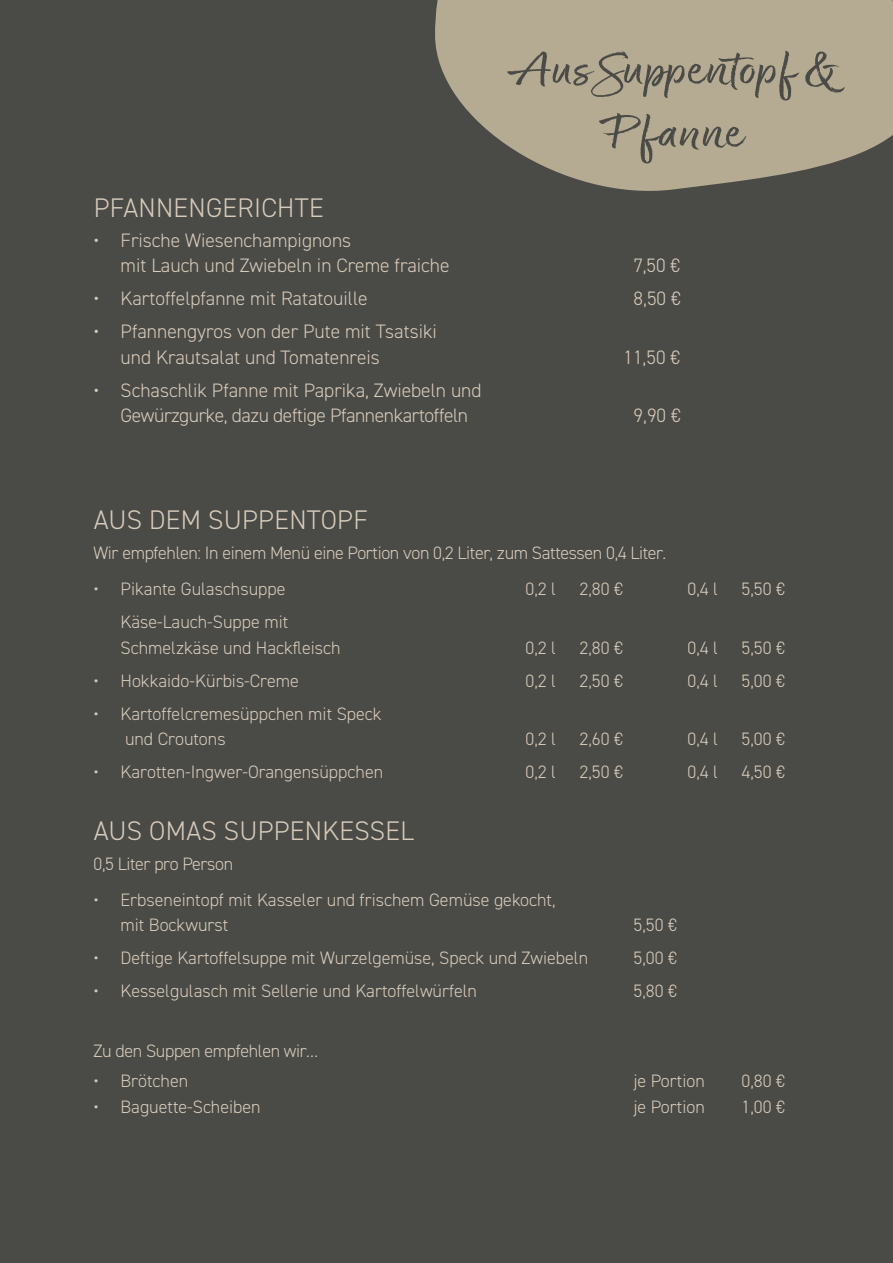
<style>
.page{position:relative;width:893px;height:1263px;background:#4a4a46}
.page>*{position:absolute;margin:0;border:0;box-sizing:border-box;transform-origin:0 0}
.t1{font:52.5px/63px "Good Karma Wide Upright";color:#4a4a46;text-align:center}
.t2{font:300 27px "DIN2014";letter-spacing:.01em;color:#d7cbbb}
.t3{font:300 19.5px/25.5px "DIN2014";color:#d7cbbb}
.t4{font:300 19.5px/25.5px "DIN2014";letter-spacing:-.02em;color:#d7cbbb}
.t5{font:300 18px/25.5px "DIN2014";color:#d7cbbb}
.t6{font:300 18px "DIN2014";letter-spacing:-.02em;color:#d7cbbb}
</style>
<div class="page">
<svg style="left:435px;top:0;width:458px;height:191px;background:#a59d88"></svg>
<h2 class="t2" style="left:94px;top:191px;width:231px">PFANNENGERICHTE</h2>
<p class="t3" style="left:121px;top:227px;width:330px;text-indent:-27px">• Frische Wiesenchampignons<br>mit Lauch und Zwiebeln in Creme fraiche</p>
<h1 class="t1" style="left:509px;top:42px;width:332px">Aus Suppentopf &amp;<br>Pfanne</h1>
<p class="t3" style="left:634px;top:253px;width:48px">7,50 €</p>
<p class="t3" style="left:94px;top:286px;width:276px">• Kartoffelpfanne mit Ratatouille</p>
<p class="t3" style="left:634px;top:286px;width:48px">8,50 €</p>
<p class="t3" style="left:121px;top:319px;width:318px;text-indent:-27px">• Pfannengyros von der Pute mit Tsatsiki und Krautsalat und Tomatenreis</p>
<p class="t3" style="left:623px;top:344px;width:58px">11,50 €</p>
<p class="t4" style="left:121px;top:377px;width:362px;text-indent:-27px">• Schaschlik Pfanne mit Paprika, Zwiebeln und<br>Gewürzgurke, dazu deftige Pfannenkartoffeln</p>
<p class="t3" style="left:634px;top:403px;width:48px">9,90 €</p>
<h2 class="t2" style="left:94px;top:503px;width:276px">AUS DEM SUPPENTOPF</h2>
<p class="t6" style="left:94px;top:542px;width:574px">Wir empfehlen: In einem Menü eine Portion von 0,2 Liter, zum Sattessen 0,4 Liter.</p>
<p class="t5" style="left:94px;top:576px;width:193px">• Pikante Gulaschsuppe</p>
<p class="t5" style="left:526px;top:576px;width:32px">0,2 l</p>
<p class="t5" style="left:580px;top:576px;width:45px">2,80 €</p>
<p class="t5" style="left:688px;top:576px;width:32px">0,4 l</p>
<p class="t5" style="left:742px;top:576px;width:45px">5,50 €</p>
<p class="t5" style="left:121px;top:609px;width:222px">Käse-Lauch-Suppe mit<br>Schmelzkäse und Hackfleisch</p>
<p class="t5" style="left:526px;top:635px;width:32px">0,2 l</p>
<p class="t5" style="left:580px;top:635px;width:45px">2,80 €</p>
<p class="t5" style="left:688px;top:635px;width:32px">0,4 l</p>
<p class="t5" style="left:742px;top:635px;width:45px">5,50 €</p>
<p class="t5" style="left:94px;top:668px;width:207px">• Hokkaido-Kürbis-Creme</p>
<p class="t5" style="left:526px;top:668px;width:32px">0,2 l</p>
<p class="t5" style="left:580px;top:668px;width:45px">2,50 €</p>
<p class="t5" style="left:688px;top:668px;width:32px">0,4 l</p>
<p class="t5" style="left:742px;top:668px;width:45px">5,00 €</p>
<p class="t5" style="left:125px;top:701px;width:258px;text-indent:-31px">• Kartoffelcremesüppchen mit Speck und Croutons</p>
<p class="t5" style="left:526px;top:726px;width:32px">0,2 l</p>
<p class="t5" style="left:580px;top:726px;width:45px">2,60 €</p>
<p class="t5" style="left:688px;top:726px;width:32px">0,4 l</p>
<p class="t5" style="left:742px;top:726px;width:45px">5,00 €</p>
<p class="t5" style="left:94px;top:759px;width:291px">• Karotten-Ingwer-Orangensüppchen</p>
<p class="t5" style="left:526px;top:759px;width:32px">0,2 l</p>
<p class="t5" style="left:580px;top:759px;width:45px">2,50 €</p>
<p class="t5" style="left:688px;top:759px;width:32px">0,4 l</p>
<p class="t5" style="left:742px;top:759px;width:45px">4,50 €</p>
<h2 class="t2" style="left:94px;top:814px;width:322px">AUS OMAS SUPPENKESSEL</h2>
<p class="t6" style="left:94px;top:852px;width:141px">0,5 Liter pro Person</p>
<p class="t5" style="left:121px;top:887px;width:437px;text-indent:-27px">• Erbseneintopf mit Kasseler und frischem Gemüse gekocht, mit Bockwurst</p>
<p class="t5" style="left:634px;top:912px;width:45px">5,50 €</p>
<p class="t5" style="left:94px;top:945px;width:496px">• Deftige Kartoffelsuppe mit Wurzelgemüse, Speck und Zwiebeln</p>
<p class="t5" style="left:634px;top:945px;width:45px">5,00 €</p>
<p class="t5" style="left:94px;top:978px;width:385px">• Kesselgulasch mit Sellerie und Kartoffelwürfeln</p>
<p class="t5" style="left:634px;top:978px;width:45px">5,80 €</p>
<p class="t6" style="left:94px;top:1040px;width:226px">Zu den Suppen empfehlen wir…</p>
<p class="t5" style="left:94px;top:1068px;width:96px">• Brötchen</p>
<p class="t5" style="left:634px;top:1068px;width:73px">je Portion</p>
<p class="t5" style="left:742px;top:1068px;width:45px">0,80 €</p>
<p class="t5" style="left:94px;top:1094px;width:169px">• Baguette-Scheiben</p>
<p class="t5" style="left:634px;top:1094px;width:73px">je Portion</p>
<p class="t5" style="left:742px;top:1094px;width:45px">1,00 €</p>
</div>
